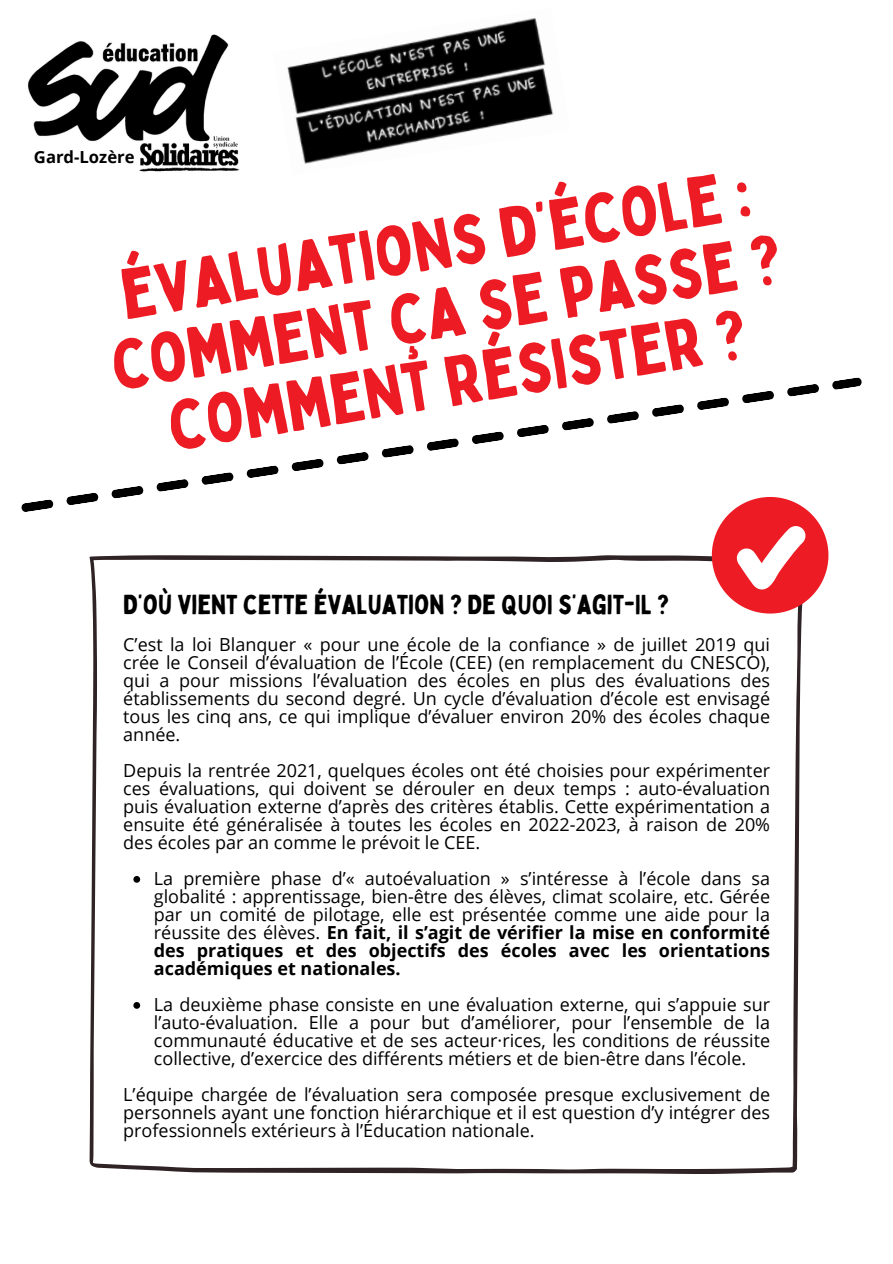
<style>
.page{position:relative;width:893px;height:1264px;background:#fff}
.page>*{position:absolute;margin:0;border:0;box-sizing:border-box;transform-origin:0 0}
.t1{font:68.85px "Bobby Jones";color:#ed1c24}
.t2{font:27px "Bobby Jones";color:#000}
.t3{font:18px/18px "Open Sans";color:#000;text-align:justify}
.t4{font:700 16.65px "Open Sans";color:#000}
.s1{font-weight:700}
</style>
<div class="page">
<svg style="left:21px;top:377px;width:841px;height:135px"></svg>
<img style="left:27px;top:34px;width:212px;height:138px">
<svg style="left:89px;top:555px;width:713px;height:619px"></svg>
<svg style="left:133px;top:876px;width:7px;height:6px"></svg>
<svg style="left:133px;top:1002px;width:7px;height:6px"></svg>
<svg style="left:711px;top:497px;width:117px;height:116px"></svg>
<img style="left:287px;top:18px;width:267px;height:146px">
<p class="t4" style="left:34px;top:145px;width:102px">Gard-Lozère</p>
<p class="t1" style="left:114px;top:251px;width:638px;rotate:-9deg">ÉVALUATIONS D’ÉCOLE :</p>
<p class="t1" style="left:105px;top:322px;width:679px;rotate:-9deg">COMMENT ÇA SE PASSE ?</p>
<p class="t1" style="left:162px;top:383px;width:586px;rotate:-9deg">COMMENT RÉSISTER ?</p>
<p class="t2" style="left:123px;top:587px;width:547px">D’OÙ VIENT CETTE ÉVALUATION ? DE QUOI S’AGIT-IL ?</p>
<p class="t3" style="left:123px;top:635px;width:648px">C’est la loi Blanquer « pour une école de la confiance » de juillet 2019 qui crée le Conseil d’évaluation de l’École (CEE) (en remplacement du CNESCO), qui a pour missions l’évaluation des écoles en plus des évaluations des établissements du second degré. Un cycle d’évaluation d’école est envisagé tous les cinq ans, ce qui implique d’évaluer environ 20% des écoles chaque année.</p>
<p class="t3" style="left:123px;top:761px;width:648px">Depuis la rentrée 2021, quelques écoles ont été choisies pour expérimenter ces évaluations, qui doivent se dérouler en deux temps : auto-évaluation puis évaluation externe d’après des critères établis. Cette expérimentation a ensuite été généralisée à toutes les écoles en 2022-2023, à raison de 20% des écoles par an comme le prévoit le CEE.</p>
<p class="t3" style="left:154px;top:869px;width:617px">La première phase d’« autoévaluation » s’intéresse à l’école dans sa globalité : apprentissage, bien-être des élèves, climat scolaire, etc. Gérée par un comité de pilotage, elle est présentée comme une aide pour la réussite des élèves. <span class="s1">En fait, il s’agit de vérifier la mise en conformité des pratiques et des objectifs des écoles avec les orientations académiques et nationales.</span></p>
<p class="t3" style="left:154px;top:995px;width:617px">La deuxième phase consiste en une évaluation externe, qui s’appuie sur l’auto-évaluation. Elle a pour but d’améliorer, pour l’ensemble de la communauté éducative et de ses acteur·rices, les conditions de réussite collective, d’exercice des différents métiers et de bien-être dans l’école.</p>
<p class="t3" style="left:123px;top:1085px;width:648px">L’équipe chargée de l’évaluation sera composée presque exclusivement de personnels ayant une fonction hiérarchique et il est question d’y intégrer des professionnels extérieurs à l’Éducation nationale.</p>
</div>
